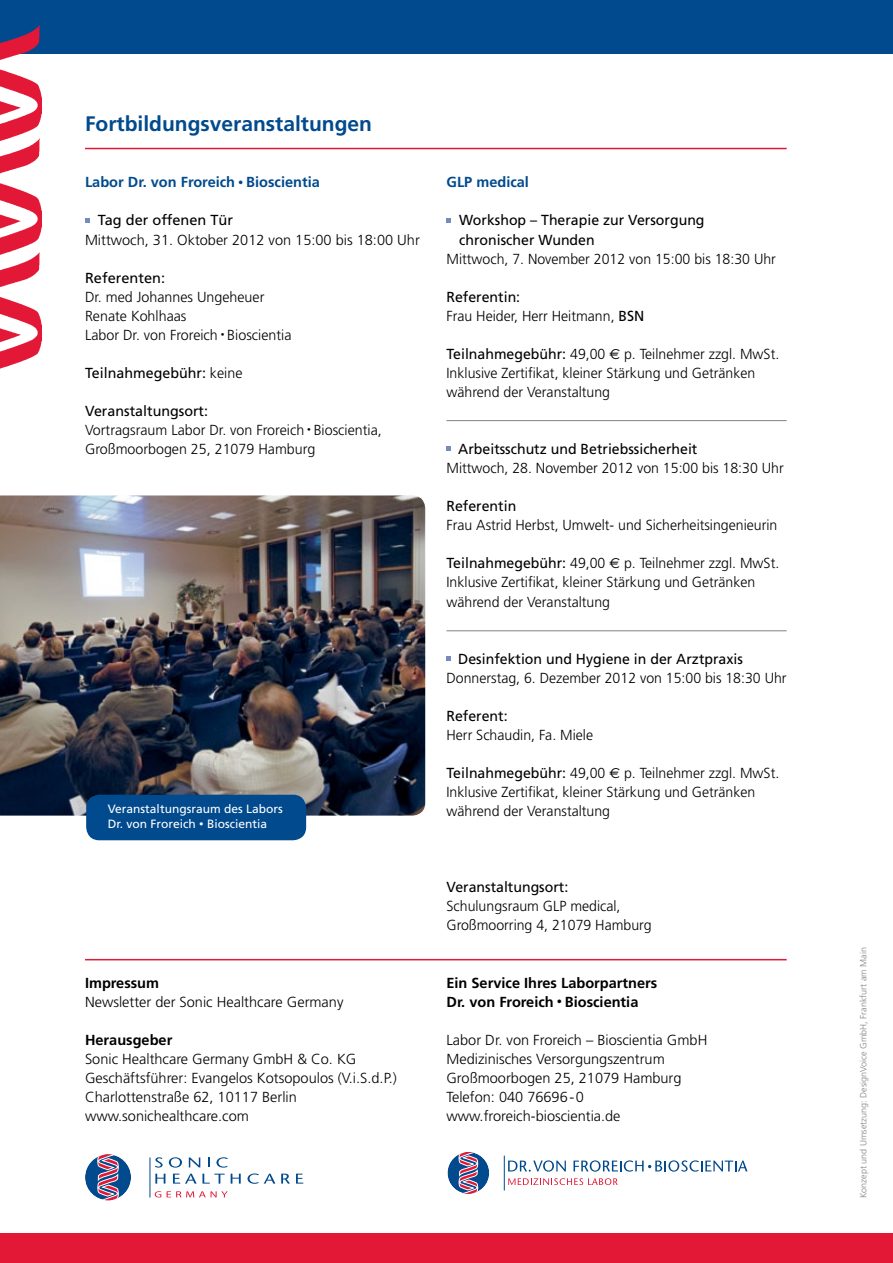
<style>
.page{position:relative;width:893px;height:1263px;background:#fff}
.page>*{position:absolute;margin:0;border:0;box-sizing:border-box;transform-origin:0 0}
.t1{font:700 21px "Frutiger";color:#004a8d}
.t2{font:300 14.55px/19px "Frutiger";color:#000}
.t3{font:14.55px/19px "Frutiger";color:#000}
.t4{font:700 14.55px/19px "Frutiger";color:#000}
.t5{font:700 14.55px "Frutiger";color:#004a8d}
.t6{font:12px/15px "Frutiger";color:#fff}
.t7{font:300 9px "Frutiger";color:#808284}
.s1{font-size:10.5px}
.s2{font-weight:300}
.s3{font-weight:400}
.s4{font-size:9px}
.s5{font-family:"Euro Sans";font-weight:400}
</style>
<div class="page">
<div style="left:0;top:1233px;width:893px;height:30px;background:#e31736"></div>
<hr style="left:85px;top:959px;width:702px;height:1px;background:#e31736">
<hr style="left:150px;top:1157px;width:1px;height:40px;background:#004a8d">
<svg style="left:85px;top:1154px;width:46px;height:46px"></svg>
<svg style="left:155px;top:1157px;width:8px;height:10px"></svg>
<svg style="left:169px;top:1157px;width:13px;height:10px"></svg>
<svg style="left:189px;top:1157px;width:11px;height:10px"></svg>
<svg style="left:208px;top:1157px;width:2px;height:10px"></svg>
<svg style="left:216px;top:1157px;width:12px;height:10px"></svg>
<svg style="left:155px;top:1173px;width:10px;height:10px"></svg>
<svg style="left:173px;top:1173px;width:52px;height:10px"></svg>
<svg style="left:231px;top:1173px;width:10px;height:10px"></svg>
<svg style="left:247px;top:1173px;width:28px;height:11px"></svg>
<svg style="left:281px;top:1173px;width:9px;height:11px"></svg>
<svg style="left:296px;top:1173px;width:7px;height:10px"></svg>
<svg style="left:155px;top:1191px;width:6px;height:6px"></svg>
<svg style="left:167px;top:1191px;width:61px;height:6px"></svg>
<hr style="left:504px;top:1155px;width:1px;height:35px;background:#004a8d">
<svg style="left:508px;top:1160px;width:58px;height:12px"></svg>
<svg style="left:574px;top:1160px;width:173px;height:12px"></svg>
<svg style="left:508px;top:1178px;width:110px;height:7px"></svg>
<svg style="left:447px;top:1152px;width:42px;height:42px"></svg>
<div style="left:0;top:0;width:893px;height:53px;background:#004a8d"></div>
<hr style="left:85px;top:148px;width:702px;height:1px;background:#e31736">
<svg style="left:85px;top:218px;width:4px;height:4px"></svg>
<svg style="left:446px;top:218px;width:5px;height:4px"></svg>
<svg style="left:446px;top:447px;width:5px;height:4px"></svg>
<svg style="left:446px;top:656px;width:5px;height:5px"></svg>
<hr style="left:446px;top:630px;width:341px;height:1px;background:#808284">
<hr style="left:446px;top:420px;width:341px;height:1px;background:#808284">
<img style="left:0;top:495px;width:425px;height:321px">
<div style="left:86px;top:795px;width:220px;height:45px;background:#004a8d;border-radius:13px"></div>
<img style="left:0;top:25px;width:41px;height:344px">
<h1 class="t1" style="left:85px;top:111px;width:289px">Fortbildungsveranstaltungen</h1>
<p class="t5" style="left:85px;top:174px;width:236px">Labor Dr. von Froreich <span class="s1">•</span> Bioscientia</p>
<p class="t3" style="left:98px;top:211px;width:137px">Tag der offenen Tür</p>
<p class="t2" style="left:85px;top:230px;width:336px">Mittwoch, 31. Oktober 2012 von 15:00 bis 18:00 Uhr</p>
<p class="t3" style="left:85px;top:268px;width:82px">Referenten:</p>
<p class="t2" style="left:85px;top:287px;width:208px">Dr. med Johannes Ungeheuer<br>Renate Kohlhaas<br>Labor Dr. von Froreich <sup>•</sup> Bioscientia</p>
<p class="t3" style="left:85px;top:363px;width:159px">Teilnahmegebühr: <span class="s2">keine</span></p>
<p class="t2" style="left:85px;top:402px;width:298px"><span class="s3">Veranstaltungsort:<br></span>Vortragsraum Labor Dr. von Froreich <sup>•</sup> Bioscientia,<br>Großmoorbogen 25, 21079 Hamburg</p>
<p class="t6" style="left:108px;top:801px;width:176px">Veranstaltungsraum des Labors<br>Dr. von Froreich <span class="s4">•</span> Bioscientia</p>
<p class="t4" style="left:85px;top:973px;width:76px">Impressum</p>
<p class="t2" style="left:85px;top:992px;width:260px">Newsletter der Sonic Healthcare Germany</p>
<p class="t4" style="left:85px;top:1030px;width:89px">Herausgeber</p>
<p class="t2" style="left:85px;top:1049px;width:313px">Sonic Healthcare Germany GmbH &amp; Co. KG Geschäftsführer: Evangelos Kotsopoulos (V.i.S.d.P.)<br>Charlottenstraße 62, 10117 Berlin www.sonichealthcare.com</p>
<p class="t5" style="left:446px;top:174px;width:84px">GLP medical</p>
<p class="t3" style="left:459px;top:211px;width:247px">Workshop – Therapie zur Versorgung chronischer Wunden</p>
<p class="t2" style="left:446px;top:249px;width:331px">Mittwoch, 7. November 2012 von 15:00 bis 18:30 Uhr</p>
<p class="t2" style="left:446px;top:287px;width:199px"><span class="s3">Referentin:<br></span>Frau Heider, Herr Heitmann, <span class="s3">BSN</span></p>
<p class="t2" style="left:446px;top:344px;width:334px"><span class="s3">Teilnahmegebühr:</span> 49,00 <span class="s5">E</span> p. Teilnehmer zzgl. MwSt.<br>Inklusive Zertifikat, kleiner Stärkung und Getränken während der Veranstaltung</p>
<p class="t3" style="left:458px;top:440px;width:241px">Arbeitsschutz und Betriebssicherheit</p>
<p class="t2" style="left:446px;top:459px;width:339px">Mittwoch, 28. November 2012 von 15:00 bis 18:30 Uhr</p>
<p class="t3" style="left:446px;top:497px;width:71px">Referentin</p>
<p class="t2" style="left:446px;top:516px;width:332px">Frau Astrid Herbst, Umwelt- und Sicherheitsingenieurin</p>
<p class="t2" style="left:446px;top:554px;width:334px"><span class="s3">Teilnahmegebühr:</span> 49,00 <span class="s5">E</span> p. Teilnehmer zzgl. MwSt.<br>Inklusive Zertifikat, kleiner Stärkung und Getränken während der Veranstaltung</p>
<p class="t3" style="left:458px;top:649px;width:286px">Desinfektion und Hygiene in der Arztpraxis</p>
<p class="t2" style="left:446px;top:668px;width:342px">Donnerstag, 6. Dezember 2012 von 15:00 bis 18:30 Uhr</p>
<p class="t3" style="left:446px;top:706px;width:63px">Referent:</p>
<p class="t2" style="left:446px;top:725px;width:148px">Herr Schaudin, Fa. Miele</p>
<p class="t2" style="left:446px;top:764px;width:334px"><span class="s3">Teilnahmegebühr:</span> 49,00 <span class="s5">E</span> p. Teilnehmer zzgl. MwSt.<br>Inklusive Zertifikat, kleiner Stärkung und Getränken während der Veranstaltung</p>
<p class="t3" style="left:446px;top:878px;width:123px">Veranstaltungsort:</p>
<p class="t2" style="left:446px;top:897px;width:207px">Schulungsraum GLP medical,<br>Großmoorring 4, 21079 Hamburg</p>
<p class="t4" style="left:446px;top:973px;width:212px">Ein Service Ihres Laborpartners<br>Dr. von Froreich <span class="s1">•</span> Bioscientia</p>
<p class="t2" style="left:446px;top:1030px;width:262px">Labor Dr. von Froreich – Bioscientia GmbH<br>Medizinisches Versorgungszentrum<br>Großmoorbogen 25, 21079 Hamburg<br>Telefon: 040 76696-0 www.froreich-bioscientia.de</p>
<p class="t7" style="left:858px;top:1198px;width:253px;rotate:-90deg">Konzept und Umsetzung: DesignVoice GmbH, Frankfurt am Main</p>
</div>
